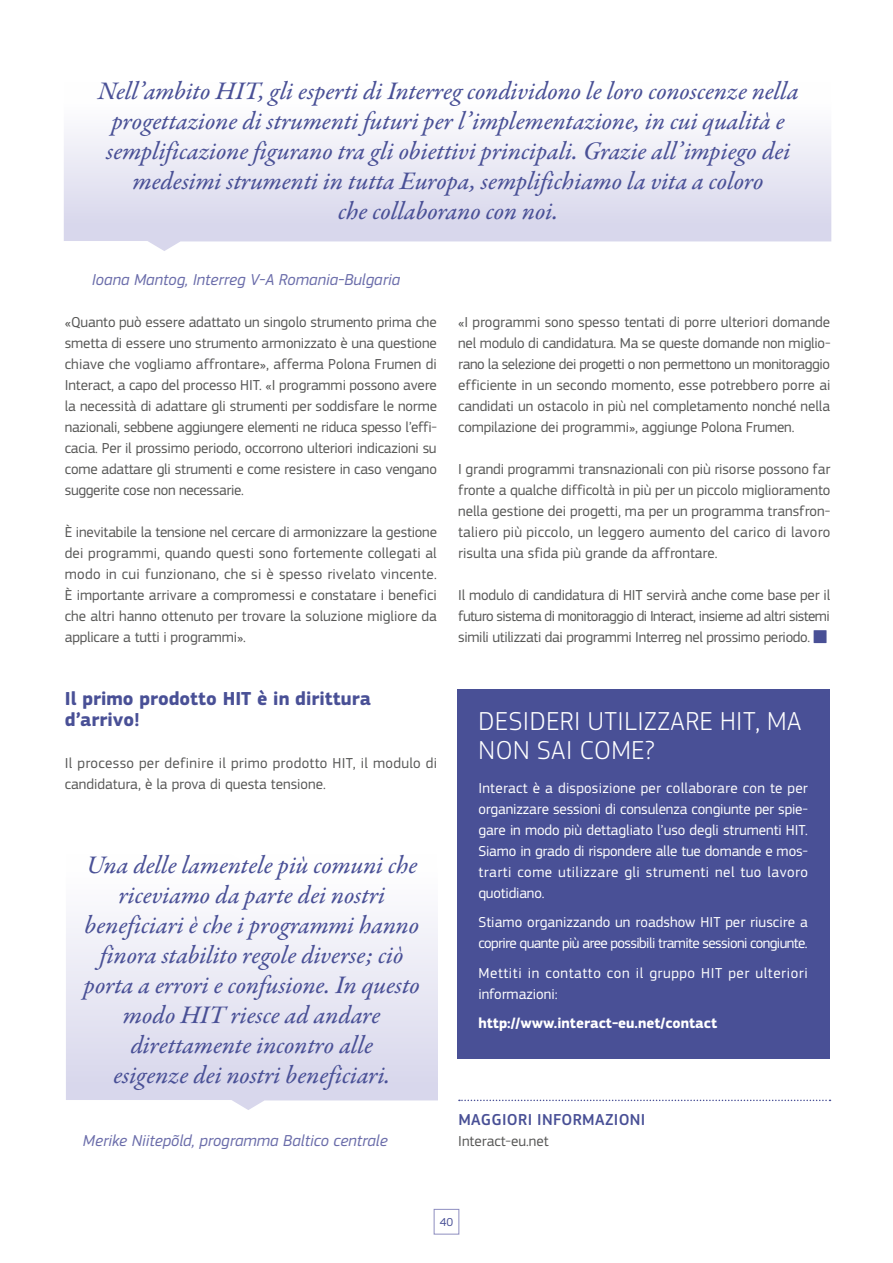
<style>
.page{position:relative;width:893px;height:1263px;background:#fff}
.page>*{position:absolute;margin:0;border:0;box-sizing:border-box;transform-origin:0 0}
.t1{font:300 27px/28.5px "EC Square Sans Pro";letter-spacing:.02em;color:#fff}
.t2{font:25.5px/30px "Garamond Premr Pro Med It";letter-spacing:-.005em;color:#495096;text-align:center}
.t3{font:700 19.5px/21px "EC Square Sans Pro";color:#495096}
.t4{font:italic 16.5px "EC Square Sans Pro";color:#6b6daa}
.t5{font:500 16.5px "EC Square Sans Pro";letter-spacing:.02em;color:#495096}
.t6{font:15px/21px "EC Square Sans Pro";letter-spacing:-.01em;color:#575756;text-align:justify}
.t7{font:15px/21px "EC Square Sans Pro";letter-spacing:.005em;color:#fff;text-align:justify}
.t8{font:15px/21px "EC Square Sans Pro";letter-spacing:-.04em;color:#fff}
.t9{font:15px/21px "EC Square Sans Pro";letter-spacing:.02em;color:#575756}
.t10{font:15px/21px "EC Square Sans Pro";letter-spacing:.04em;color:#fff}
.t11{font:700 15px "EC Square Sans Pro";color:#fff}
.t12{font:12px "EC Square Sans Pro";color:#495096}
</style>
<div class="page">
<svg style="left:66px;top:921px;width:372px;height:189px;fill:#e6e5f3"></svg>
<svg style="left:64px;top:132px;width:767px;height:119px"></svg>
<div style="left:434px;top:1209px;width:25px;height:25px;border:1px solid #8e8ec0"></div>
<svg style="left:459px;top:1099px;width:371px;height:2px"></svg>
<div style="left:457px;top:689px;width:372px;height:370px;background:#495096"></div>
<p class="t2" style="left:98px;top:78px;width:702px">Nell’ambito HIT, gli esperti di Interreg condividono le loro conoscenze nella progettazione di strumenti futuri per l’implementazione, in cui qualità e semplificazione figurano tra gli obiettivi principali. Grazie all’impiego dei medesimi strumenti in tutta Europa, semplifichiamo la vita a coloro<br>che collaborano con noi.</p>
<p class="t4" style="left:92px;top:270px;width:310px">Ioana Mantog, Interreg V-A Romania-Bulgaria</p>
<p class="t6" style="left:65px;top:312px;width:374px">«Quanto può essere adattato un singolo strumento prima che smetta di essere uno strumento armonizzato è una questione chiave che vogliamo affrontare», afferma Polona Frumen di Interact, a capo del processo HIT. «I programmi possono avere la necessità di adattare gli strumenti per soddisfare le norme nazionali, sebbene aggiungere elementi ne riduca spesso l’effi&shy;cacia. Per il prossimo periodo, occorrono ulteriori indicazioni su come adattare gli strumenti e come resistere in caso vengano suggerite cose non necessarie.</p>
<p class="t6" style="left:65px;top:522px;width:374px">È inevitabile la tensione nel cercare di armonizzare la gestione dei programmi, quando questi sono fortemente collegati al modo in cui funzionano, che si è spesso rivelato vincente.<br>È importante arrivare a compromessi e constatare i benefici che altri hanno ottenuto per trovare la soluzione migliore da applicare a tutti i programmi».</p>
<h3 class="t3" style="left:65px;top:689px;width:307px">Il primo prodotto HIT è in dirittura d’arrivo!</h3>
<p class="t9" style="left:65px;top:753px;width:374px">Il processo per definire il primo prodotto HIT, il modulo di candidatura, è la prova di questa tensione.</p>
<p class="t2" style="left:84px;top:851px;width:338px">Una delle lamentele più comuni che riceviamo da parte dei nostri beneficiari è che i programmi hanno finora stabilito regole diverse; ciò porta a errori e confusione. In questo modo HIT riesce ad andare direttamente incontro alle<br>esigenze dei nostri beneficiari.</p>
<p class="t4" style="left:83px;top:1131px;width:306px">Merike Niitepõld, programma Baltico centrale</p>
<p class="t6" style="left:458px;top:312px;width:374px">«I programmi sono spesso tentati di porre ulteriori domande nel modulo di candidatura. Ma se queste domande non miglio&shy;rano la selezione dei progetti o non permettono un monitoraggio efficiente in un secondo momento, esse potrebbero porre ai candidati un ostacolo in più nel completamento nonché nella compilazione dei programmi», aggiunge Polona Frumen.</p>
<p class="t6" style="left:458px;top:459px;width:374px">I grandi programmi transnazionali con più risorse possono far fronte a qualche difficoltà in più per un piccolo miglioramento nella gestione dei progetti, ma per un programma transfron&shy;taliero più piccolo, un leggero aumento del carico di lavoro risulta una sfida più grande da affrontare.</p>
<p class="t6" style="left:458px;top:585px;width:374px">Il modulo di candidatura di HIT servirà anche come base per il futuro sistema di monitoraggio di Interact, insieme ad altri sistemi simili utilizzati dai programmi Interreg nel prossimo periodo.</p>
<h1 class="t1" style="left:479px;top:707px;width:324px">DESIDERI UTILIZZARE HIT, MA<br>NON SAI COME?</h1>
<p class="t7" style="left:478px;top:777px;width:331px">Interact è a disposizione per collaborare con te per organizzare sessioni di consulenza congiunte per spie&shy;gare in modo più dettagliato l’uso degli strumenti HIT.<br>Siamo in grado di rispondere alle tue domande e mos&shy;trarti come utilizzare gli strumenti nel tuo lavoro quotidiano.</p>
<p class="t8" style="left:478px;top:912px;width:331px">Stiamo organizzando un roadshow HIT per riuscire a coprire quante più aree possibili tramite sessioni congiunte.</p>
<p class="t10" style="left:478px;top:962px;width:331px">Mettiti in contatto con il gruppo HIT per ulteriori informazioni:</p>
<p class="t11" style="left:478px;top:1014px;width:240px">http://www.interact-eu.net/contact</p>
<p class="t5" style="left:458px;top:1110px;width:189px">MAGGIORI INFORMAZIONI</p>
<p class="t6" style="left:458px;top:1131px;width:92px">Interact-eu.net</p>
<p class="t12" style="left:440px;top:1215px;width:15px">40</p>
</div>
